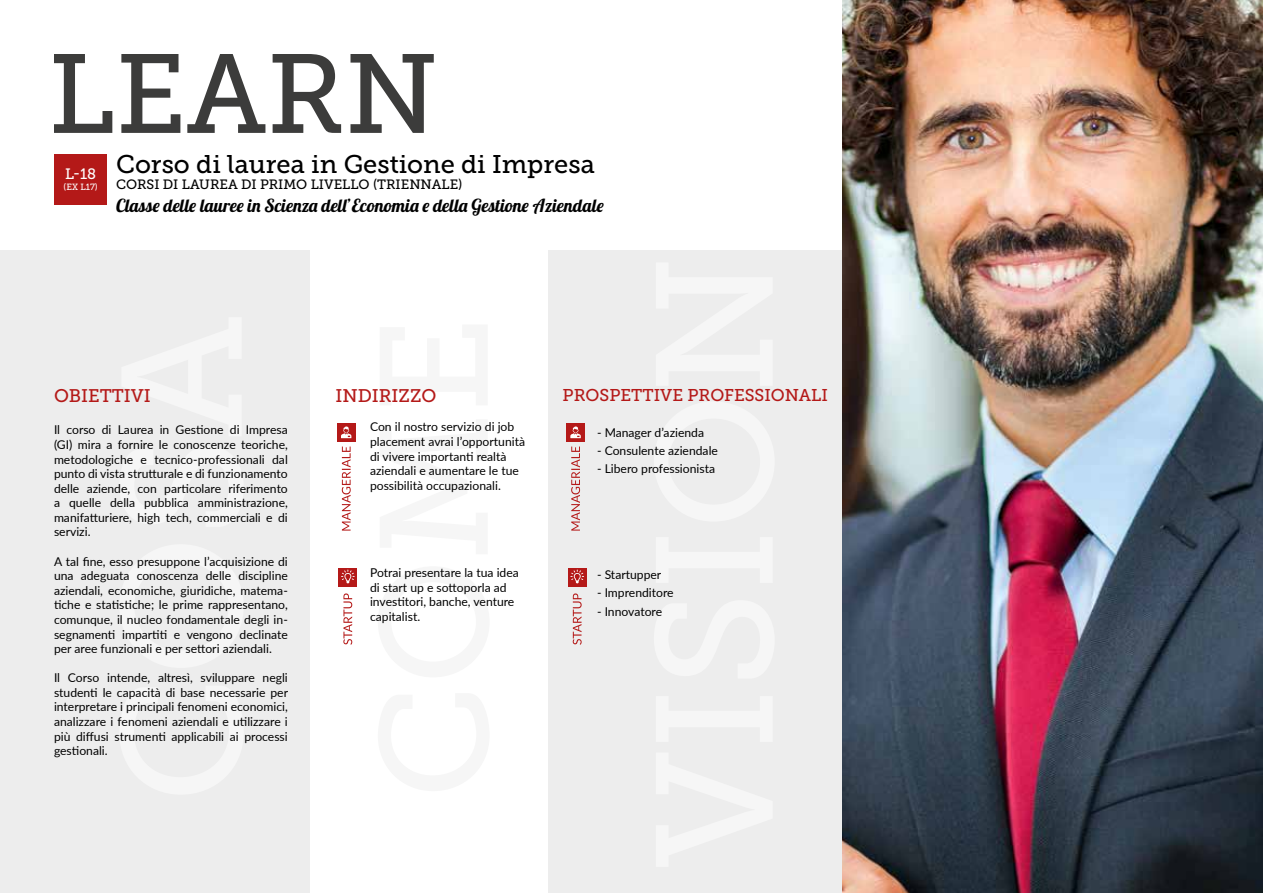
<style>
.page{position:relative;width:1263px;height:893px;background:#fff}
.page>*{position:absolute;margin:0;border:0;box-sizing:border-box;transform-origin:0 0}
.t1{font:25.5px "Museo Slab 500";color:#000}
.t2{font:18.15px "Museo Slab 500";color:#b41918}
.t3{font:18px "Lobster 1.4";letter-spacing:.05em;color:#000}
.t4{font:16.95px "Museo Slab 500";color:#b41918}
.t5{font:15px "Museo Slab 500";color:#fff}
.t6{font:13.5px "Museo Slab 500";color:#000}
.t7{font:12.15px/14.5px "Lato";color:#000;text-align:justify}
.t8{font:9px "Museo Slab 500";color:#fff}
</style>
<div class="page">
<div style="left:549px;top:250px;width:293px;height:643px;background:#ededed"></div>
<div style="left:0;top:250px;width:309px;height:643px;background:#ededed"></div>
<svg style="left:54px;top:54px;width:380px;height:79px"></svg>
<div style="left:55px;top:154px;width:52px;height:50px;background:#b41918"></div>
<div style="left:338px;top:568px;width:19px;height:18px;background:#b41918"></div>
<div style="left:337px;top:423px;width:18px;height:18px;background:#b41918"></div>
<svg style="left:342px;top:447px;width:9px;height:84px"></svg>
<svg style="left:343px;top:593px;width:9px;height:52px"></svg>
<svg style="left:341px;top:570px;width:14px;height:13px"></svg>
<svg style="left:341px;top:426px;width:10px;height:12px"></svg>
<div style="left:568px;top:568px;width:19px;height:18px;background:#b41918"></div>
<div style="left:566px;top:423px;width:19px;height:18px;background:#b41918"></div>
<svg style="left:571px;top:447px;width:9px;height:84px"></svg>
<svg style="left:573px;top:593px;width:9px;height:52px"></svg>
<svg style="left:570px;top:570px;width:14px;height:13px"></svg>
<svg style="left:570px;top:426px;width:11px;height:12px"></svg>
<img style="left:842px;top:0;width:421px;height:893px">
<p class="t5" style="left:65px;top:166px;width:33px">L-18</p>
<p class="t8" style="left:64px;top:182px;width:36px">(EX L17)</p>
<h1 class="t1" style="left:116px;top:150px;width:480px">Corso di laurea in Gestione di Impresa</h1>
<p class="t6" style="left:116px;top:177px;width:348px">CORSI DI LAUREA DI PRIMO LIVELLO (TRIENNALE)</p>
<h3 class="t3" style="left:116px;top:194px;width:489px">Classe delle lauree in Scienza dell’Economia e della Gestione Aziendale</h3>
<h2 class="t2" style="left:54px;top:386px;width:98px">OBIETTIVI</h2>
<p class="t7" style="left:54px;top:422px;width:235px">Il corso di Laurea in Gestione di Impresa (GI) mira a fornire le conoscenze teoriche, metodologiche e tecnico-professionali dal punto di vista strutturale e di funzionamento delle aziende, con particolare riferimento a quelle della pubblica amministrazione, manifatturiere, high tech, commerciali e di servizi.</p>
<p class="t7" style="left:54px;top:553px;width:235px">A tal fine, esso presuppone l’acquisizione di una adeguata conoscenza delle discipline aziendali, economiche, giuridiche, matema&shy;tiche e statistiche; le prime rappresentano, comunque, il nucleo fondamentale degli in&shy;segnamenti impartiti e vengono declinate per aree funzionali e per settori aziendali.</p>
<p class="t7" style="left:54px;top:670px;width:236px">Il Corso intende, altresì, sviluppare negli studenti le capacità di base necessarie per interpretare i principali fenomeni economici, analizzare i fenomeni aziendali e utilizzare i più diffusi strumenti applicabili ai processi gestionali.</p>
<h2 class="t2" style="left:336px;top:386px;width:102px">INDIRIZZO</h2>
<p class="t7" style="left:370px;top:419px;width:157px;text-align:left">Con il nostro servizio di job placement avrai l’opportunità di vivere importanti realtà aziendali e aumentare le tue possibilità occupazionali.</p>
<p class="t7" style="left:370px;top:565px;width:150px;text-align:left">Potrai presentare la tua idea di start up e sottoporla ad investitori, banche, venture capitalist.</p>
<h3 class="t4" style="left:563px;top:385px;width:267px">PROSPETTIVE PROFESSIONALI</h3>
<p class="t7" style="left:597px;top:425px;width:109px">- Manager d’azienda</p>
<p class="t7" style="left:597px;top:443px;width:122px">- Consulente aziendale</p>
<p class="t7" style="left:597px;top:461px;width:120px">- Libero professionista</p>
<p class="t7" style="left:597px;top:567px;width:66px">- Startupper</p>
<p class="t7" style="left:597px;top:585px;width:78px">- Imprenditore</p>
<p class="t7" style="left:597px;top:603px;width:67px">- Innovatore</p>
</div>
